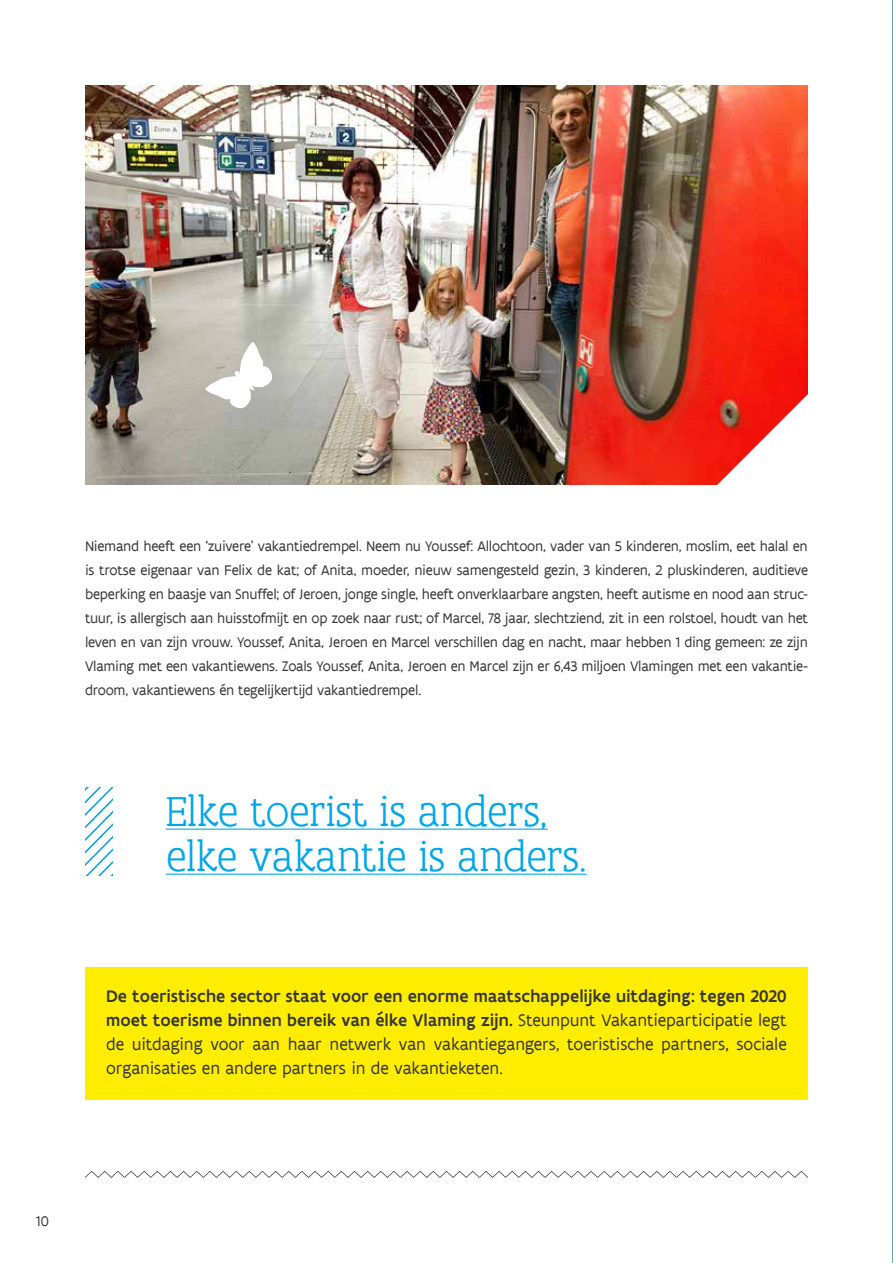
<style>
.page{position:relative;width:893px;height:1263px;background:#fff}
.page>*{position:absolute;margin:0;border:0;box-sizing:border-box;transform-origin:0 0}
.t1{font:300 45px/45px "Flanders Art Serif";letter-spacing:-.015em;color:#00a6e7}
.t2{font:18px/24px "Flanders Art Sans";letter-spacing:-.005em;color:#373636;text-align:justify}
.t3{font:15px/24px "Flanders Art Sans";letter-spacing:-.02em;color:#373636;text-align:justify}
.s1{font-weight:500}
</style>
<div class="page">
<svg style="left:85px;top:1171px;width:723px;height:7px"></svg>
<svg style="left:892px;top:0;width:1px;height:1263px"></svg>
<hr style="left:166px;top:828px;width:382px;height:2px;background:#00a6e7">
<hr style="left:166px;top:873px;width:421px;height:2px;background:#00a6e7">
<img style="left:85px;top:85px;width:723px;height:400px">
<svg style="left:700px;top:381px;width:108px;height:104px"></svg>
<div style="left:85px;top:967px;width:723px;height:133px;background:#ffed00"></div>
<svg style="left:85px;top:787px;width:28px;height:88px"></svg>
<svg style="left:205px;top:342px;width:67px;height:66px"></svg>
<p class="t3" style="left:85px;top:535px;width:724px">Niemand heeft een ‘zuivere’ vakantiedrempel. Neem nu Youssef: Allochtoon, vader van 5 kinderen, moslim, eet halal en is trotse eigenaar van Felix de kat; of Anita, moeder, nieuw samengesteld gezin, 3 kinderen, 2 pluskinderen, auditieve beperking en baasje van Snuffel; of Jeroen, jonge single, heeft onverklaarbare angsten, heeft autisme en nood aan struc&shy;tuur, is allergisch aan huisstofmijt en op zoek naar rust; of Marcel, 78 jaar, slechtziend, zit in een rolstoel, houdt van het leven en van zijn vrouw. Youssef, Anita, Jeroen en Marcel verschillen dag en nacht, maar hebben 1 ding gemeen: ze zijn Vlaming met een vakantiewens. Zoals Youssef, Anita, Jeroen en Marcel zijn er 6,43 miljoen Vlamingen met een vakantie&shy;droom, vakantiewens én tegelijkertijd vakantiedrempel.</p>
<h1 class="t1" style="left:166px;top:790px;width:423px">Elke toerist is anders, elke vakantie is anders.</h1>
<p class="t2" style="left:106px;top:985px;width:682px"><span class="s1">De toeristische sector staat voor een enorme maatschappelijke uitdaging: tegen 2020 moet toerisme binnen bereik van élke Vlaming zijn.</span> Steunpunt Vakantieparticipatie legt de uitdaging voor aan haar netwerk van vakantiegangers, toeristische partners, sociale organisaties en andere partners in de vakantieketen.</p>
<p class="t3" style="left:36px;top:1209px;width:14px">10</p>
</div>
